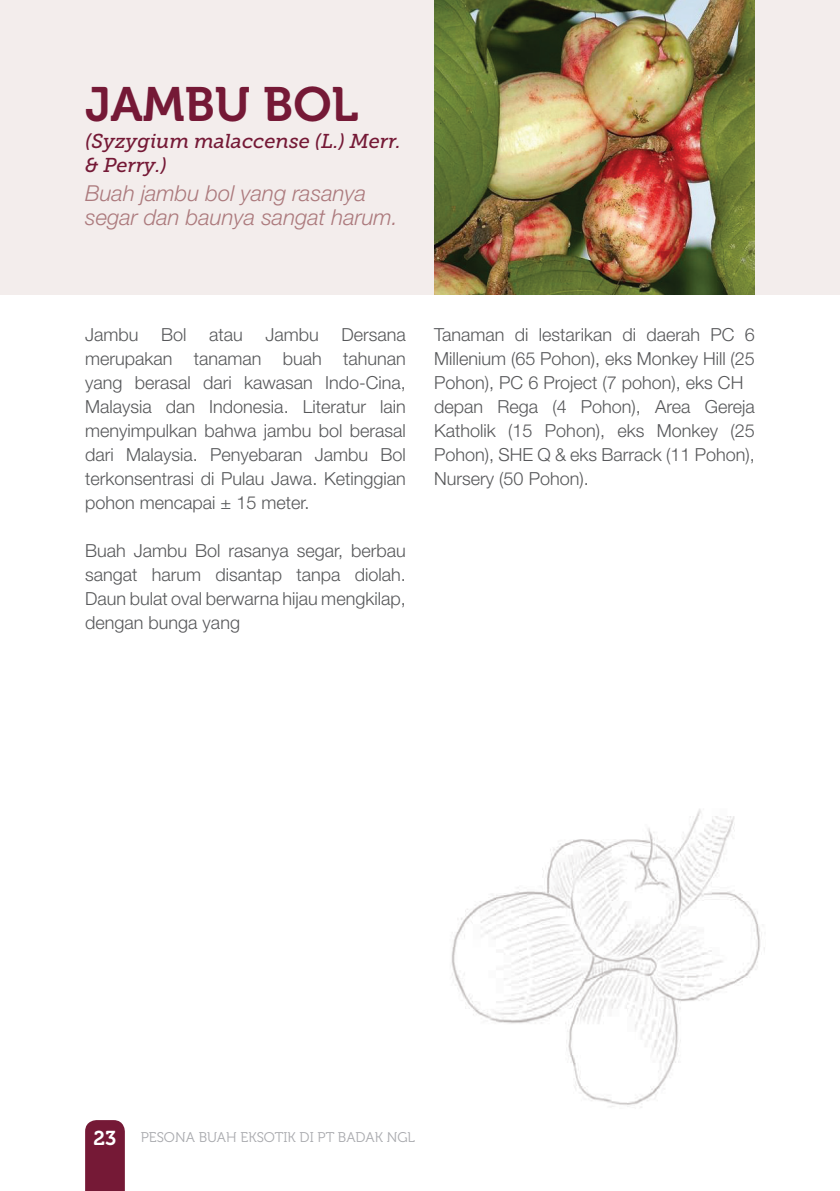
<style>
.page{position:relative;width:840px;height:1191px;background:#fff}
.page>*{position:absolute;margin:0;border:0;box-sizing:border-box;transform-origin:0 0}
.t1{font:48px "Museo 700";color:#751936}
.t2{font:italic 300 22px/24px "Helvetica Neue";color:#ac7a7d}
.t3{font:italic 20px/24px "Museo Slab 500";color:#751936}
.t4{font:300 18px/24px "Helvetica Neue";color:#57585a;text-align:justify}
.t5{font:14px "Museo 300";color:#a8a9ad}
.s1{font-family:"Museo 700";font-size:20px;color:#fff}
</style>
<div class="page">
<div style="left:0;top:0;width:839px;height:295px;background:#f3edec"></div>
<svg style="left:85px;top:1120px;width:40px;height:71px;background:#781f3b"></svg>
<img style="left:434px;top:0;width:320px;height:295px">
<hr style="left:839px;top:0;width:1px;height:295px;background:#f7f2ec">
<img style="left:451px;top:809px;width:314px;height:299px">
<h1 class="t1" style="left:85px;top:78px;width:275px">JAMBU BOL</h1>
<p class="t3" style="left:85px;top:130px;width:317px">(Syzygium malaccense (L.) Merr. &amp; Perry.)</p>
<p class="t2" style="left:85px;top:180px;width:314px">Buah jambu bol yang rasanya segar dan baunya sangat harum.</p>
<p class="t4" style="left:85px;top:322px;width:322px;text-indent:256px">Dersana merupakan tanaman buah tahunan yang berasal dari kawasan Indo-Cina, Malaysia dan Indonesia. Literatur lain menyimpulkan bahwa jambu bol berasal dari Malaysia. Penyebaran Jambu Bol terkonsentrasi di Pulau Jawa. Ketinggian pohon mencapai ± 15 meter.</p>
<p class="t4" style="left:85px;top:538px;width:322px">Buah Jambu Bol rasanya segar, berbau sangat harum disantap tanpa diolah.<br>Daun bulat oval berwarna hijau mengkilap, dengan bunga yang</p>
<p class="t4" style="left:85px;top:322px;width:55px">Jambu</p>
<p class="t4" style="left:161px;top:322px;width:27px">Bol</p>
<p class="t4" style="left:209px;top:322px;width:35px">atau</p>
<p class="t4" style="left:265px;top:322px;width:55px">Jambu</p>
<p class="t4" style="left:434px;top:322px;width:322px;text-align:left">Tanaman di lestarikan di daerah PC 6<br>Millenium (65 Pohon), eks Monkey Hill (25<br>Pohon), PC 6 Project (7 pohon), eks CH depan Rega (4 Pohon), Area Gereja Katholik (15 Pohon), eks Monkey (25<br>Pohon), SHE Q &amp; eks Barrack (11 Pohon), Nursery (50 Pohon).</p>
<p class="t5" style="left:94px;top:1129px;width:323px"><span class="s1">23</span> PESONA BUAH EKSOTIK DI PT BADAK NGL</p>
</div>
